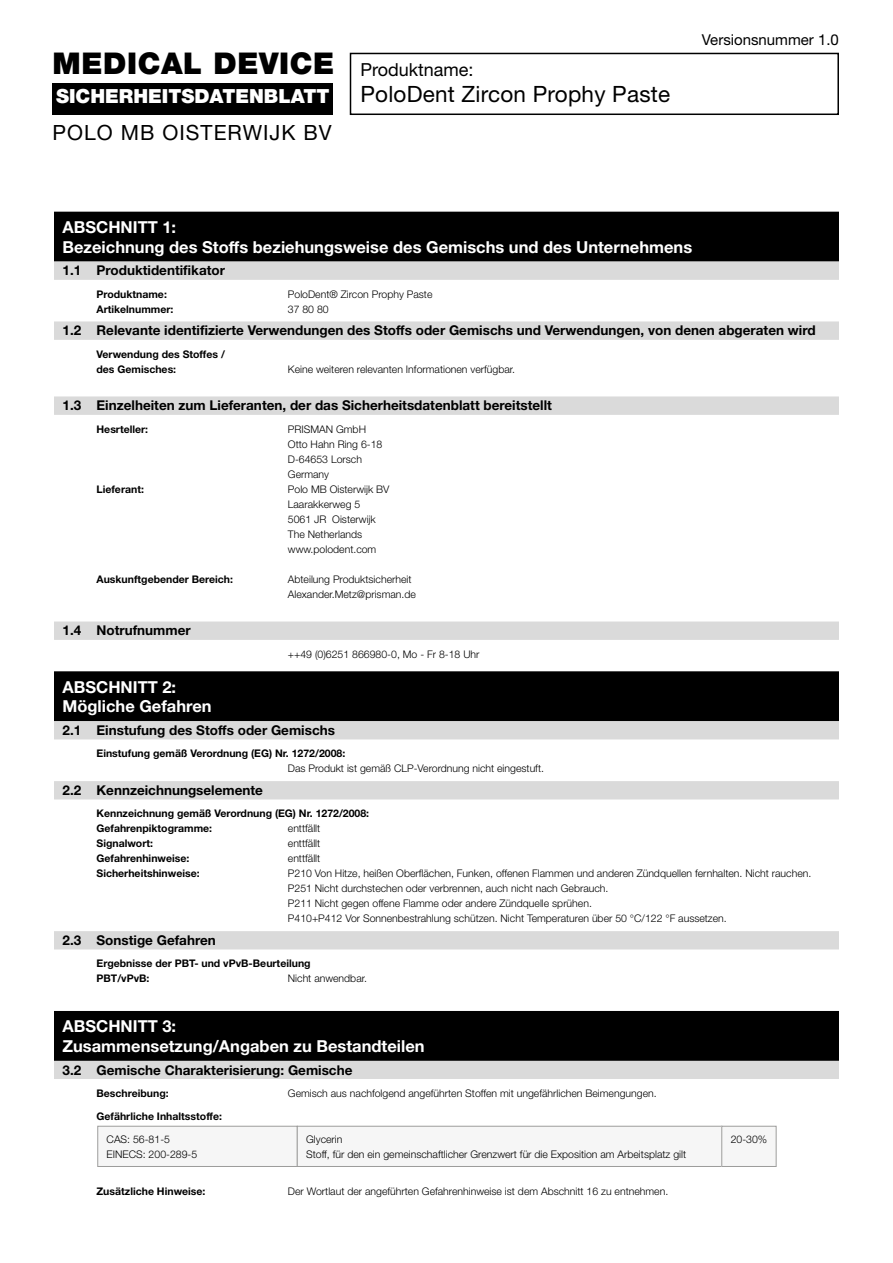
<style>
.page{position:relative;width:893px;height:1263px;background:#fff}
.page>*{position:absolute;margin:0;border:0;box-sizing:border-box;transform-origin:0 0}
.t1{font:900 30px "Helvetica Neue LT Pro";letter-spacing:.02em;color:#000}
.t2{font:22.5px "Helvetica Neue LT Pro";letter-spacing:.01em;color:#000}
.t3{font:21px "Helvetica Neue LT Pro";letter-spacing:.05em;color:#000}
.t4{font:900 19.5px "Helvetica Neue LT Pro";color:#fff}
.t5{font:18px "Helvetica Neue LT Pro";color:#000}
.t6{font:700 16.5px/19.8px "Helvetica Neue LT Pro";color:#fff}
.t7{font:15px "Helvetica Neue LT Pro";color:#000}
.t8{font:700 13.5px "Helvetica Neue LT Pro";color:#000}
.t9{font:300 10.5px/15px "Helvetica Neue LT Pro";color:#000}
.t10{font:700 10.5px/15px "Helvetica Neue LT Pro";color:#000}
</style>
<div class="page">
<div style="left:54px;top:212px;width:785px;height:25px;background:#000"></div>
<div style="left:54px;top:231px;width:785px;height:26px;background:#000"></div>
<div style="left:54px;top:253px;width:785px;height:9px;background:#000"></div>
<div style="left:54px;top:261px;width:785px;height:18px;background:#dadada"></div>
<div style="left:54px;top:275px;width:785px;height:5px;background:#dadada"></div>
<div style="left:54px;top:321px;width:785px;height:18px;background:#dadada"></div>
<div style="left:54px;top:335px;width:785px;height:5px;background:#dadada"></div>
<div style="left:54px;top:396px;width:785px;height:18px;background:#dadada"></div>
<div style="left:54px;top:410px;width:785px;height:5px;background:#dadada"></div>
<div style="left:54px;top:621px;width:785px;height:18px;background:#dadada"></div>
<div style="left:54px;top:635px;width:785px;height:5px;background:#dadada"></div>
<div style="left:54px;top:671px;width:785px;height:26px;background:#000"></div>
<div style="left:54px;top:691px;width:785px;height:26px;background:#000"></div>
<div style="left:54px;top:712px;width:785px;height:9px;background:#000"></div>
<div style="left:54px;top:721px;width:785px;height:18px;background:#dadada"></div>
<div style="left:54px;top:781px;width:785px;height:18px;background:#dadada"></div>
<div style="left:54px;top:931px;width:785px;height:18px;background:#dadada"></div>
<div style="left:54px;top:1011px;width:785px;height:25px;background:#000"></div>
<div style="left:54px;top:1031px;width:785px;height:25px;background:#000"></div>
<div style="left:54px;top:1052px;width:785px;height:9px;background:#000"></div>
<div style="left:54px;top:1061px;width:785px;height:18px;background:#dadada"></div>
<div style="left:350px;top:53px;width:489px;height:62px;border:2px solid #000"></div>
<div style="left:52px;top:83px;width:281px;height:32px;background:#000"></div>
<div style="left:98px;top:1126px;width:199px;height:40px;background:#f6f6f6"></div>
<div style="left:97px;top:1126px;width:201px;height:41px;border:1px solid #9d9d9c"></div>
<div style="left:297px;top:1126px;width:425px;height:40px;background:#f6f6f6"></div>
<div style="left:297px;top:1126px;width:425px;height:41px;border:1px solid #9d9d9c"></div>
<div style="left:722px;top:1126px;width:54px;height:40px;background:#f6f6f6"></div>
<div style="left:721px;top:1126px;width:55px;height:41px;border:1px solid #9d9d9c"></div>
<h1 class="t1" style="left:52px;top:45px;width:283px">MEDICAL DEVICE</h1>
<h3 class="t4" style="left:56px;top:84px;width:275px">SICHERHEITSDATENBLATT</h3>
<h3 class="t3" style="left:52px;top:119px;width:281px">POLO MB OISTERWIJK BV</h3>
<h3 class="t5" style="left:360px;top:59px;width:115px">Produktname:</h3>
<h2 class="t2" style="left:360px;top:80px;width:311px">PoloDent Zircon Prophy Paste</h2>
<h3 class="t7" style="left:702px;top:30px;width:139px">Versionsnummer 1.0</h3>
<h3 class="t6" style="left:62px;top:217px;width:631px">ABSCHNITT 1:<br>Bezeichnung des Stoffs beziehungsweise des Gemischs und des Unternehmens</h3>
<p class="t8" style="left:63px;top:262px;width:164px">1.1 Produktidentifikator</p>
<p class="t10" style="left:97px;top:286px;width:72px">Produktname:</p>
<p class="t9" style="left:288px;top:286px;width:146px">PoloDent® Zircon Prophy Paste</p>
<p class="t10" style="left:97px;top:301px;width:78px">Artikelnummer:</p>
<p class="t9" style="left:288px;top:301px;width:42px">37 80 80</p>
<p class="t8" style="left:63px;top:322px;width:755px">1.2 Relevante identifizierte Verwendungen des Stoffs oder Gemischs und Verwendungen, von denen abgeraten wird</p>
<p class="t10" style="left:97px;top:346px;width:130px">Verwendung des Stoffes / des Gemisches:</p>
<p class="t9" style="left:288px;top:361px;width:229px">Keine weiteren relevanten Informationen verfügbar.</p>
<p class="t8" style="left:63px;top:397px;width:491px">1.3 Einzelheiten zum Lieferanten, der das Sicherheitsdatenblatt bereitstellt</p>
<p class="t10" style="left:97px;top:421px;width:53px">Hesrteller:</p>
<p class="t9" style="left:288px;top:421px;width:96px">PRISMAN GmbH<br>Otto Hahn Ring 6-18<br>D-64653 Lorsch<br>Germany</p>
<p class="t10" style="left:97px;top:481px;width:49px">Lieferant:</p>
<p class="t9" style="left:288px;top:481px;width:103px">Polo MB Oisterwijk BV<br>Laarakkerweg 5<br>5061 JR Oisterwijk<br>The Netherlands www.polodent.com</p>
<p class="t10" style="left:97px;top:571px;width:138px">Auskunftgebender Bereich:</p>
<p class="t9" style="left:288px;top:571px;width:130px">Abteilung Produktsicherheit<br>Alexander.Metz@prisman.de</p>
<p class="t8" style="left:63px;top:622px;width:130px">1.4 Notrufnummer</p>
<p class="t9" style="left:288px;top:646px;width:193px">++49 (0)6251 866980-0, Mo - Fr 8-18 Uhr</p>
<h3 class="t6" style="left:62px;top:676px;width:151px">ABSCHNITT 2:<br>Mögliche Gefahren</h3>
<p class="t8" style="left:63px;top:722px;width:274px">2.1 Einstufung des Stoffs oder Gemischs</p>
<p class="t10" style="left:97px;top:746px;width:250px">Einstufung gemäß Verordnung (EG) Nr. 1272/2008:</p>
<p class="t9" style="left:288px;top:761px;width:258px">Das Produkt ist gemäß CLP-Verordnung nicht eingestuft.</p>
<p class="t8" style="left:63px;top:782px;width:202px">2.2 Kennzeichnungselemente</p>
<p class="t10" style="left:97px;top:806px;width:274px">Kennzeichnung gemäß Verordnung (EG) Nr. 1272/2008:<br>Gefahrenpiktogramme:</p>
<p class="t9" style="left:288px;top:821px;width:34px">enttfällt</p>
<p class="t10" style="left:97px;top:836px;width:58px">Signalwort:</p>
<p class="t9" style="left:288px;top:836px;width:34px">enttfällt</p>
<p class="t10" style="left:97px;top:851px;width:94px">Gefahrenhinweise:</p>
<p class="t9" style="left:288px;top:851px;width:34px">enttfällt</p>
<p class="t10" style="left:97px;top:866px;width:105px">Sicherheitshinweise:</p>
<p class="t9" style="left:288px;top:866px;width:525px">P210 Von Hitze, heißen Oberflächen, Funken, offenen Flammen und anderen Zündquellen fernhalten. Nicht rauchen.<br>P251 Nicht durchstechen oder verbrennen, auch nicht nach Gebrauch.<br>P211 Nicht gegen offene Flamme oder andere Zündquelle sprühen.<br>P410+P412 Vor Sonnenbestrahlung schützen. Nicht Temperaturen über 50 °C/122 °F aussetzen.</p>
<p class="t8" style="left:63px;top:932px;width:155px">2.3 Sonstige Gefahren</p>
<p class="t10" style="left:97px;top:956px;width:216px">Ergebnisse der PBT- und vPvB-Beurteilung<br>PBT/vPvB:</p>
<p class="t9" style="left:288px;top:971px;width:81px">Nicht anwendbar.</p>
<h3 class="t6" style="left:62px;top:1016px;width:364px">ABSCHNITT 3:<br>Zusammensetzung/Angaben zu Bestandteilen</h3>
<p class="t8" style="left:63px;top:1061px;width:291px">3.2 Gemische Charakterisierung: Gemische</p>
<p class="t10" style="left:97px;top:1085px;width:74px">Beschreibung:</p>
<p class="t9" style="left:288px;top:1085px;width:370px">Gemisch aus nachfolgend angeführten Stoffen mit ungefährlichen Beimengungen.</p>
<p class="t10" style="left:97px;top:1108px;width:127px">Gefährliche Inhaltsstoffe:</p>
<p class="t9" style="left:107px;top:1131px;width:92px">CAS: 56-81-5<br>EINECS: 200-289-5</p>
<p class="t9" style="left:306px;top:1131px;width:382px">Glycerin<br>Stoff, für den ein gemeinschaftlicher Grenzwert für die Exposition am Arbeitsplatz gilt</p>
<p class="t9" style="left:731px;top:1131px;width:38px">20-30%</p>
<p class="t10" style="left:97px;top:1183px;width:111px">Zusätzliche Hinweise:</p>
<p class="t9" style="left:288px;top:1183px;width:382px">Der Wortlaut der angeführten Gefahrenhinweise ist dem Abschnitt 16 zu entnehmen.</p>
</div>
